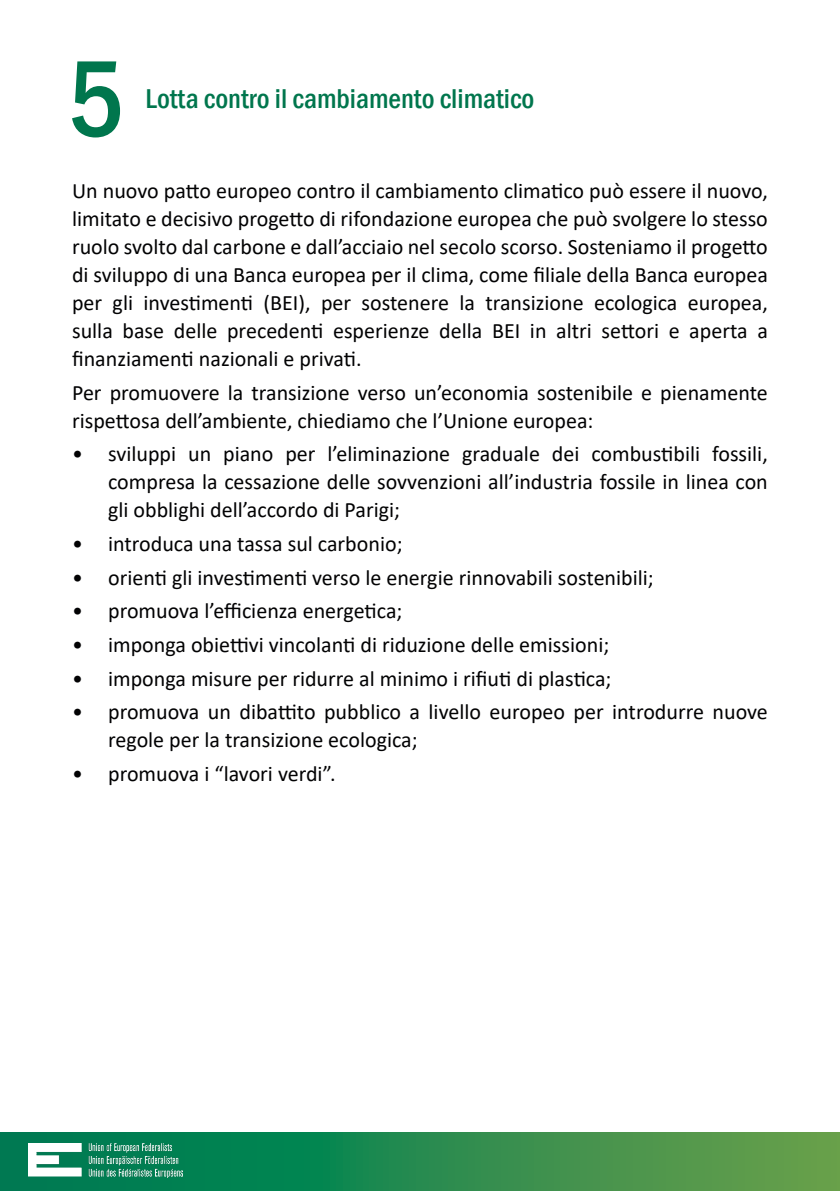
<style>
.page{position:relative;width:840px;height:1191px;background:#fff}
.page>*{position:absolute;margin:0;border:0;box-sizing:border-box;transform-origin:0 0}
.t1{font:500 condensed 112px "Franklin Gothic";color:#00764d}
.t2{font:500 condensed 28px "Franklin Gothic";color:#00764d}
.t3{font:22px/28px "Calibri";color:#020203;text-align:justify}
</style>
<div class="page">
<svg style="left:0;top:1132px;width:839px;height:59px;background:#2d8d4e"></svg>
<img style="left:28px;top:1143px;width:154px;height:34px">
<h1 class="t1" style="left:67px;top:25px;width:59px">5</h1>
<p class="t2" style="left:145px;top:80px;width:390px">Lotta contro il cambiamento climatico</p>
<p class="t3" style="left:72px;top:176px;width:697px">Un nuovo patto europeo contro il cambiamento climatico può essere il nuovo, limitato e decisivo progetto di rifondazione europea che può svolgere lo stesso ruolo svolto dal carbone e dall’acciaio nel secolo scorso. Sosteniamo il progetto di sviluppo di una Banca europea per il clima, come filiale della Banca europea per gli investimenti (BEI), per sostenere la transizione ecologica europea, sulla base delle precedenti esperienze della BEI in altri settori e aperta a finanziamenti nazionali e privati.</p>
<p class="t3" style="left:72px;top:378px;width:697px">Per promuovere la transizione verso un’economia sostenibile e pienamente rispettosa dell’ambiente, chiediamo che l’Unione europea:</p>
<p class="t3" style="left:108px;top:439px;width:661px;text-indent:-36px">• sviluppi un piano per l’eliminazione graduale dei combustibili fossili, compresa la cessazione delle sovvenzioni all’industria fossile in linea con gli obblighi dell’accordo di Parigi;</p>
<p class="t3" style="left:72px;top:529px;width:332px">• introduca una tassa sul carbonio;</p>
<p class="t3" style="left:72px;top:563px;width:583px">• orienti gli investimenti verso le energie rinnovabili sostenibili;</p>
<p class="t3" style="left:72px;top:596px;width:332px">• promuova l’efficienza energetica;</p>
<p class="t3" style="left:72px;top:630px;width:538px">• imponga obiettivi vincolanti di riduzione delle emissioni;</p>
<p class="t3" style="left:72px;top:664px;width:540px">• imponga misure per ridurre al minimo i rifiuti di plastica;</p>
<p class="t3" style="left:108px;top:697px;width:661px;text-indent:-36px">• promuova un dibattito pubblico a livello europeo per introdurre nuove regole per la transizione ecologica;</p>
<p class="t3" style="left:72px;top:759px;width:265px">• promuova i “lavori verdi”.</p>
</div>
